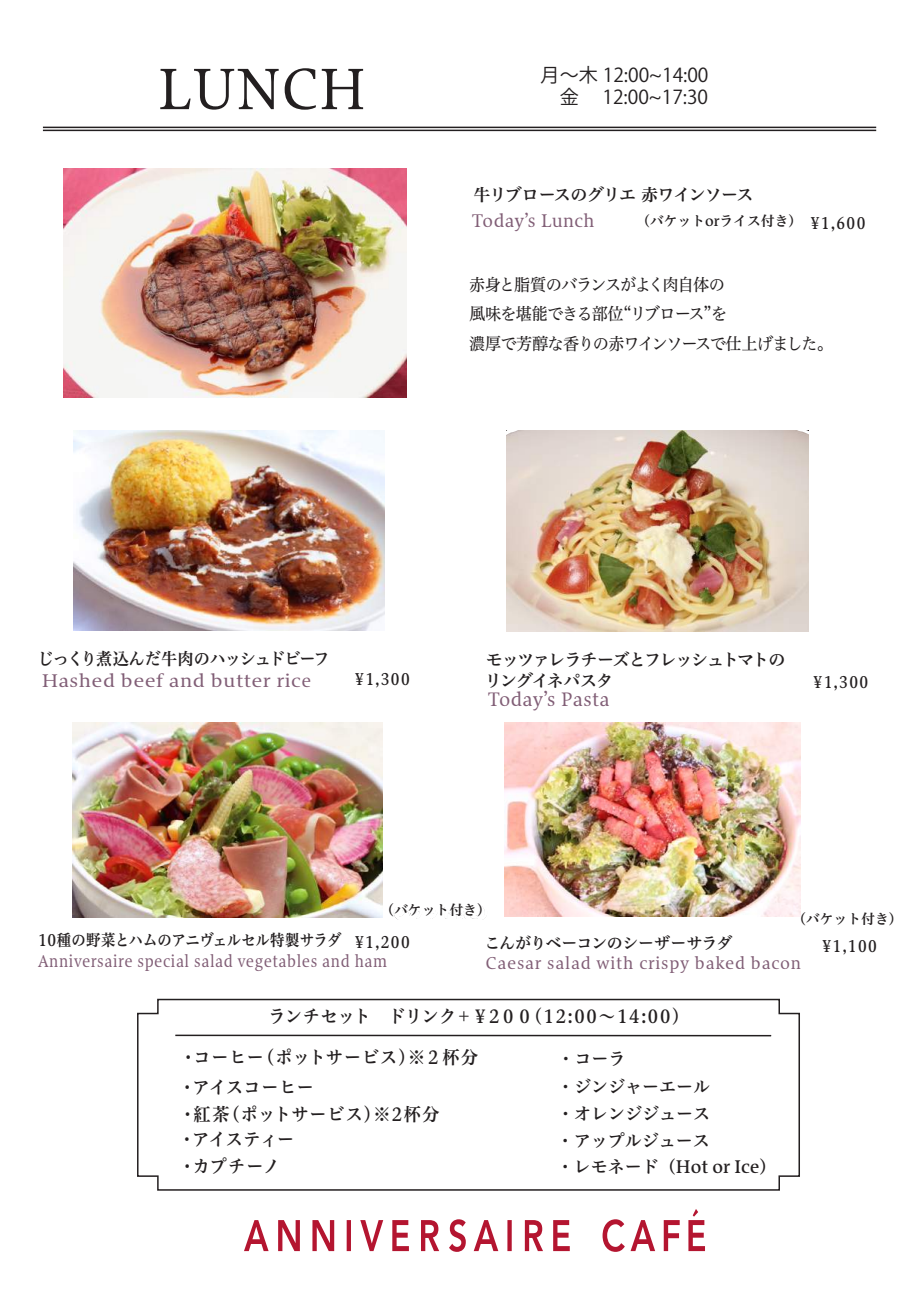
<style>
.page{position:relative;width:919px;height:1289px;background:#fff}
.page>*{position:absolute;margin:0;border:0;box-sizing:border-box;transform-origin:0 0}
.t1{font:54px "Hiragino UD Serif Std W4";color:#231f20}
.t2{font:19.2px "Koz Go Pr 6 N";color:#231f20}
.t3{font:18px/26.2px "Hiragino UD Serif Std N W6";letter-spacing:.02em;color:#231f20;scale:.94 1}
.t4{font:18px "Hiragino UD Serif Std N W4";letter-spacing:.025em;color:#815e76}
.t5{font:16.95px/29.7px "Hiragino UD Serif Std N W4";letter-spacing:-.055em;color:#231f20;scale:.95 1}
.t6{font:16.95px/27.2px "Hiragino UD Serif Std N W6";letter-spacing:-.025em;color:#231f20;text-align:justify}
.t7{font:16.95px "Hiragino UD Serif Std N W4";letter-spacing:.025em;color:#815e76;scale:1.12 1}
.t8{font:16.95px "Hiragino UD Serif Std N W6";letter-spacing:-.06em;color:#231f20;scale:.95 1}
.t9{font:16.95px "Hiragino UD Serif Std N W6";letter-spacing:-.08em;color:#231f20}
.t10{font:16.95px "Hiragino UD Serif Std N W6";letter-spacing:-.05em;color:#231f20}
.t11{font:16.95px "Hiragino UD Serif Std N W6";color:#231f20}
.t12{font:16.95px "Hiragino UD Serif Std N W4";letter-spacing:.025em;color:#815e76}
.t13{font:16.95px "Hiragino UD Serif Std N W6";letter-spacing:-.055em;color:#231f20}
.t14{font:15.9px "Hiragino UD Serif Std N W6";letter-spacing:-.005em;color:#231f20;scale:.9 1}
.t15{font:15.9px "Hiragino UD Serif Std N W4";letter-spacing:.04em;color:#815e76;scale:.9 1}
.t16{font:15.9px "Hiragino UD Serif Std N W4";letter-spacing:.04em;color:#815e76}
.t17{font:15.9px "Hiragino UD Serif Std N W6";letter-spacing:-.03em;color:#231f20}
.t18{font:13.8px "Hiragino UD Serif Std N W6";color:#231f20}
</style>
<div class="page">
<img style="left:505px;top:722px;width:295px;height:194px">
<img style="left:73px;top:722px;width:309px;height:195px">
<img style="left:74px;top:431px;width:311px;height:199px">
<hr style="left:43px;top:130px;width:833px;height:1px;background:#231f20">
<svg style="left:137px;top:998px;width:663px;height:193px"></svg>
<hr style="left:175px;top:1034px;width:596px;height:2px;background:#231f20">
<hr style="left:43px;top:127px;width:833px;height:1px;background:#231f20">
<img style="left:64px;top:169px;width:342px;height:228px">
<img style="left:506px;top:431px;width:302px;height:200px">
<svg style="left:506px;top:430px;width:14px;height:5px"></svg>
<svg style="left:797px;top:430px;width:12px;height:5px"></svg>
<svg style="left:244px;top:1220px;width:24px;height:30px"></svg>
<svg style="left:278px;top:1220px;width:22px;height:30px"></svg>
<svg style="left:312px;top:1220px;width:22px;height:30px"></svg>
<div style="left:346px;top:1219px;width:5px;height:31px;background:#b41530"></div>
<svg style="left:360px;top:1220px;width:23px;height:30px"></svg>
<svg style="left:392px;top:1220px;width:17px;height:30px"></svg>
<svg style="left:421px;top:1220px;width:18px;height:30px"></svg>
<svg style="left:449px;top:1219px;width:17px;height:32px"></svg>
<svg style="left:474px;top:1220px;width:24px;height:30px"></svg>
<svg style="left:631px;top:1220px;width:24px;height:30px"></svg>
<svg style="left:507px;top:1220px;width:4px;height:30px"></svg>
<svg style="left:525px;top:1220px;width:18px;height:30px"></svg>
<svg style="left:553px;top:1220px;width:16px;height:30px"></svg>
<svg style="left:602px;top:1219px;width:22px;height:32px"></svg>
<svg style="left:663px;top:1220px;width:16px;height:30px"></svg>
<svg style="left:688px;top:1209px;width:17px;height:41px"></svg>
<h1 class="t1" style="left:158px;top:48px;width:209px">LUNCH</h1>
<p class="t2" style="left:540px;top:64px;width:169px">月～木 12:00~14:00</p>
<p class="t2" style="left:540px;top:86px;width:169px">　金　 12:00~17:30</p>
<p class="t10" style="left:473px;top:182px;width:281px">牛リブロースのグリエ 赤ワインソース</p>
<p class="t12" style="left:472px;top:208px;width:124px">Todayʼs Lunch</p>
<p class="t14" style="left:810px;top:211px;width:62px">¥1,600</p>
<p class="t18" style="left:636px;top:210px;width:168px">（バケットorライス付き）</p>
<p class="t5" style="left:469px;top:268px;width:384px">赤身と脂質のバランスがよく肉自体の<br>風味を堪能できる部位“リブロース”を<br>濃厚で芳醇な香りの赤ワインソースで仕上げました。</p>
<p class="t8" style="left:38px;top:646px;width:309px">じっくり煮込んだ牛肉のハッシュドビーフ</p>
<p class="t7" style="left:42px;top:667px;width:242px">Hashed beef and butter rice</p>
<p class="t14" style="left:355px;top:666px;width:62px">¥1,300</p>
<p class="t9" style="left:485px;top:646px;width:301px">モッツァレラチーズとフレッシュトマトの</p>
<p class="t4" style="left:487px;top:686px;width:123px">Todayʼs Pasta</p>
<p class="t13" style="left:485px;top:667px;width:130px">リングイネパスタ</p>
<p class="t14" style="left:813px;top:669px;width:62px">¥1,300</p>
<p class="t18" style="left:380px;top:899px;width:112px">（バケット付き）</p>
<p class="t18" style="left:385px;top:901px;width:112px">（バケット付き）</p>
<p class="t18" style="left:792px;top:907px;width:112px">（バケット付き）</p>
<p class="t14" style="left:38px;top:928px;width:338px">10種の野菜とハムのアニヴェルセル特製サラダ</p>
<p class="t15" style="left:38px;top:949px;width:389px">Anniversaire special salad vegetables and ham</p>
<p class="t14" style="left:355px;top:929px;width:62px">¥1,200</p>
<p class="t17" style="left:484px;top:931px;width:249px">こんがりベーコンのシーザーサラダ</p>
<p class="t16" style="left:485px;top:950px;width:317px">Caesar salad with crispy baked bacon</p>
<p class="t3" style="left:268px;top:1002px;width:449px">ランチセット　ドリンク＋￥2００(12:00～14:00）</p>
<p class="t3" style="left:179px;top:1040px;width:320px;line-height:30px">・コーヒー（ポットサービス）※２杯分・アイスコーヒー</p>
<p class="t3" style="left:178px;top:1099px;width:279px">・紅茶(ポットサービス）※2杯分・アイスティー<br>・カプチーノ</p>
<p class="t6" style="left:557px;top:1043px;width:70px">・コーラ</p>
<p class="t6" style="left:556px;top:1071px;width:155px">・ジンジャーエール・オレンジジュース・アップルジュース</p>
<p class="t11" style="left:556px;top:1153px;width:213px">・レモネード（Hot or Ice)</p>
<p class="t14" style="left:822px;top:934px;width:62px">¥1,100</p>
</div>
